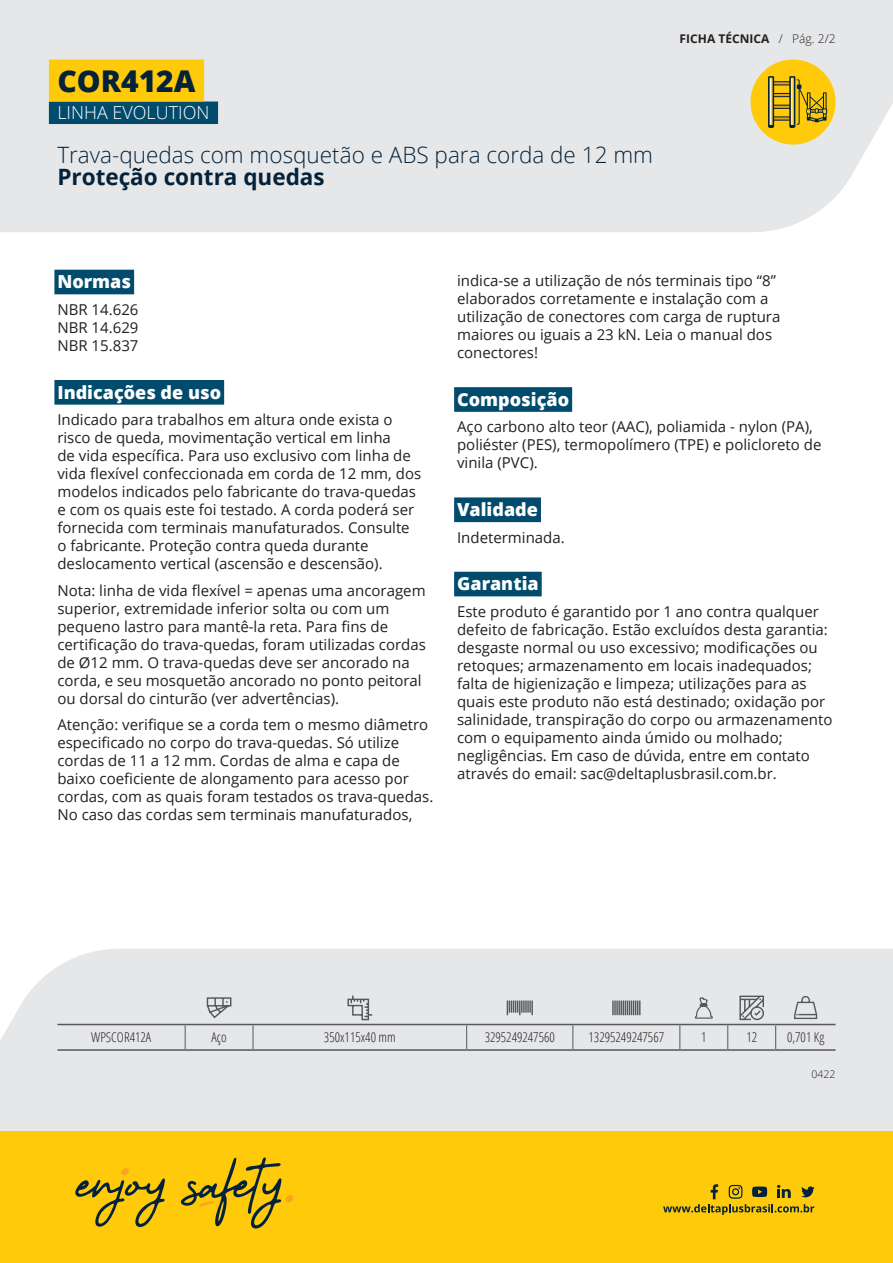
<style>
.page{position:relative;width:893px;height:1263px;background:#fff}
.page>*{position:absolute;margin:0;border:0;box-sizing:border-box;transform-origin:0 0}
.t1{font:800 30px "Open Sans";color:#042239}
.t2{font:300 22.5px "Open Sans";color:#042239}
.t3{font:700 22.5px "Open Sans";color:#042239}
.t4{font:800 18px "Open Sans";color:#fff}
.t5{font:300 18px "Open Sans";color:#fff}
.t6{font:15px/18px "Open Sans";color:#231f20}
.t7{font:300 13.5px "Open Sans Condensed";color:#231f20}
.t8{font:700 12px "Open Sans";color:#231f20}
.t9{font:300 12px "Open Sans";color:#231f20}
.t10{font:300 10.5px "Open Sans";color:#231f20}
</style>
<div class="page">
<div style="left:0;top:0;width:893px;height:232px;background:#e6e7e9"></div>
<div style="left:49px;top:102px;width:169px;height:22px;background:#014b6c"></div>
<div style="left:49px;top:60px;width:155px;height:42px;background:#feca0a"></div>
<div style="left:54px;top:270px;width:80px;height:24px;background:#014b6c"></div>
<div style="left:54px;top:380px;width:170px;height:25px;background:#014b6c"></div>
<div style="left:454px;top:387px;width:118px;height:25px;background:#014b6c"></div>
<div style="left:454px;top:497px;width:87px;height:25px;background:#014b6c"></div>
<div style="left:454px;top:572px;width:88px;height:24px;background:#014b6c"></div>
<div style="left:0;top:949px;width:893px;height:182px;background:#e6e7e9"></div>
<svg style="left:775px;top:1025px;width:1px;height:24px"></svg>
<hr style="left:57px;top:1024px;width:128px;height:1px;background:#57585a">
<hr style="left:185px;top:1024px;width:68px;height:1px;background:#57585a">
<hr style="left:467px;top:1024px;width:106px;height:1px;background:#57585a">
<hr style="left:573px;top:1024px;width:107px;height:1px;background:#57585a">
<hr style="left:680px;top:1024px;width:48px;height:1px;background:#57585a">
<hr style="left:728px;top:1024px;width:48px;height:1px;background:#57585a">
<hr style="left:776px;top:1024px;width:60px;height:1px;background:#57585a">
<svg style="left:185px;top:1025px;width:1px;height:24px"></svg>
<svg style="left:253px;top:1025px;width:1px;height:24px"></svg>
<svg style="left:466px;top:1025px;width:1px;height:24px"></svg>
<svg style="left:573px;top:1025px;width:1px;height:24px"></svg>
<svg style="left:680px;top:1025px;width:1px;height:24px"></svg>
<svg style="left:727px;top:1025px;width:1px;height:24px"></svg>
<hr style="left:253px;top:1024px;width:214px;height:1px;background:#57585a">
<hr style="left:57px;top:1049px;width:128px;height:2px;background:#57585a">
<hr style="left:185px;top:1049px;width:68px;height:2px;background:#57585a">
<hr style="left:253px;top:1049px;width:214px;height:2px;background:#57585a">
<hr style="left:467px;top:1049px;width:106px;height:2px;background:#57585a">
<hr style="left:573px;top:1049px;width:107px;height:2px;background:#57585a">
<hr style="left:680px;top:1049px;width:48px;height:2px;background:#57585a">
<hr style="left:728px;top:1049px;width:48px;height:2px;background:#57585a">
<hr style="left:776px;top:1049px;width:60px;height:2px;background:#57585a">
<svg style="left:206px;top:996px;width:26px;height:23px"></svg>
<svg style="left:347px;top:994px;width:27px;height:27px"></svg>
<svg style="left:507px;top:1000px;width:26px;height:15px"></svg>
<svg style="left:612px;top:1000px;width:28px;height:15px"></svg>
<svg style="left:694px;top:996px;width:20px;height:76px"></svg>
<svg style="left:738px;top:994px;width:27px;height:27px"></svg>
<svg style="left:793px;top:995px;width:25px;height:25px"></svg>
<div style="left:0;top:1131px;width:893px;height:132px;background:#feca0a"></div>
<svg style="left:663px;top:1184px;width:152px;height:31px"></svg>
<div style="left:285px;top:1195px;width:8px;height:7px;background:#f9a51b;border-radius:3px"></div>
<div style="left:121px;top:1168px;width:8px;height:7px;background:#f9a51b;border-radius:3px"></div>
<svg style="left:75px;top:1178px;width:90px;height:49px"></svg>
<svg style="left:181px;top:1157px;width:100px;height:71px"></svg>
<div style="left:750px;top:60px;width:86px;height:85px;background:#feca0a;border-radius:50%"></div>
<svg style="left:768px;top:76px;width:59px;height:52px"></svg>
<h1 class="t1" style="left:57px;top:58px;width:140px">COR412A</h1>
<p class="t5" style="left:57px;top:100px;width:154px">LINHA EVOLUTION</p>
<h2 class="t2" style="left:57px;top:139px;width:597px">Trava-quedas com mosquetão e ABS para corda de 12 mm</h2>
<h2 class="t3" style="left:57px;top:161px;width:269px">Proteção contra quedas</h2>
<p class="t8" style="left:680px;top:30px;width:91px">FICHA TÉCNICA</p>
<p class="t9" style="left:779px;top:30px;width:6px">/</p>
<p class="t9" style="left:792px;top:30px;width:45px">Pág. 2/2</p>
<p class="t4" style="left:57px;top:268px;width:75px">Normas</p>
<p class="t6" style="left:57px;top:300px;width:83px;text-align:justify">NBR 14.626<br>NBR 14.629<br>NBR 15.837</p>
<p class="t4" style="left:57px;top:378px;width:165px">Indicações de uso</p>
<p class="t6" style="left:57px;top:410px;width:365px">Indicado para trabalhos em altura onde exista o risco de queda, movimentação vertical em linha<br>de vida específica. Para uso exclusivo com linha de vida flexível confeccionada em corda de 12 mm, dos modelos indicados pelo fabricante do trava-quedas e com os quais este foi testado A. corda poderá ser fornecida com terminais manufaturados. Consulte o fabricante. Proteção contra queda durante deslocamento vertical (ascensão e descensão .(</p>
<p class="t6" style="left:57px;top:581px;width:370px">Nota: linha de vida flexível = apenas uma ancoragem superior, extremidade inferior solta ou com um pequeno lastro para mantê l a- reta. Para fins de certificação do trava-quedas, foram utilizadas cordas de Ø12 mm O. trava-quedas deve ser ancorado na corda e, seu mosquetão ancorado no ponto peitoral ou dorsal do cinturão (ver advertências .(</p>
<p class="t6" style="left:57px;top:715px;width:377px">Atenção: verifique se a corda tem o mesmo diâmetro especificado no corpo do trava-quedas. Só utilize cordas de 11 a 12 mm. Cordas de alma e capa de baixo coeficiente de alongamento para acesso por cordas, com as quais foram testados os trava-quedas.<br>No caso das cordas sem terminais manufaturados,</p>
<p class="t6" style="left:457px;top:271px;width:325px">indica-se a utilização de nós terminais tipo “8” elaborados corretamente e instalação com a utilização de conectores com carga de ruptura maiores ou iguais a 23 kN. Leia o manual dos conectores!</p>
<p class="t4" style="left:457px;top:386px;width:114px">Composição</p>
<p class="t6" style="left:457px;top:418px;width:366px">Aço carbono alto teor (AAC ,) poliamida - nylon (PA ,( poliéster (PES ,) termopolímero (TPE e) policloreto de vinila (PVC .(</p>
<p class="t4" style="left:457px;top:496px;width:82px">Validade</p>
<p class="t6" style="left:457px;top:528px;width:109px">Indeterminada.</p>
<p class="t4" style="left:457px;top:570px;width:83px">Garantia</p>
<p class="t6" style="left:457px;top:602px;width:377px">Este produto é garantido por 1 ano contra qualquer defeito de fabricação. Estão excluídos desta garantia: desgaste normal ou uso excessivo; modificações ou retoques; armazenamento em locais inadequados; falta de higienização e limpeza; utilizações para as quais este produto não está destinado; oxidação por salinidade, transpiração do corpo ou armazenamento com o equipamento ainda úmido ou molhado; negligências. Em caso de dúvida, entre em contato através do email: sac@deltaplusbrasil.com.br.</p>
<p class="t7" style="left:91px;top:1028px;width:62px">WPSCOR412A</p>
<p class="t7" style="left:212px;top:1028px;width:17px">Aço</p>
<p class="t7" style="left:324px;top:1028px;width:73px">350x115x40 mm</p>
<p class="t7" style="left:485px;top:1028px;width:72px">3295249247560</p>
<p class="t7" style="left:589px;top:1028px;width:77px">13295249247567</p>
<p class="t7" style="left:701px;top:1028px;width:7px">1</p>
<p class="t7" style="left:746px;top:1028px;width:12px">12</p>
<p class="t7" style="left:787px;top:1028px;width:39px">0,701 Kg</p>
<p class="t10" style="left:812px;top:1067px;width:25px">0422</p>
</div>
